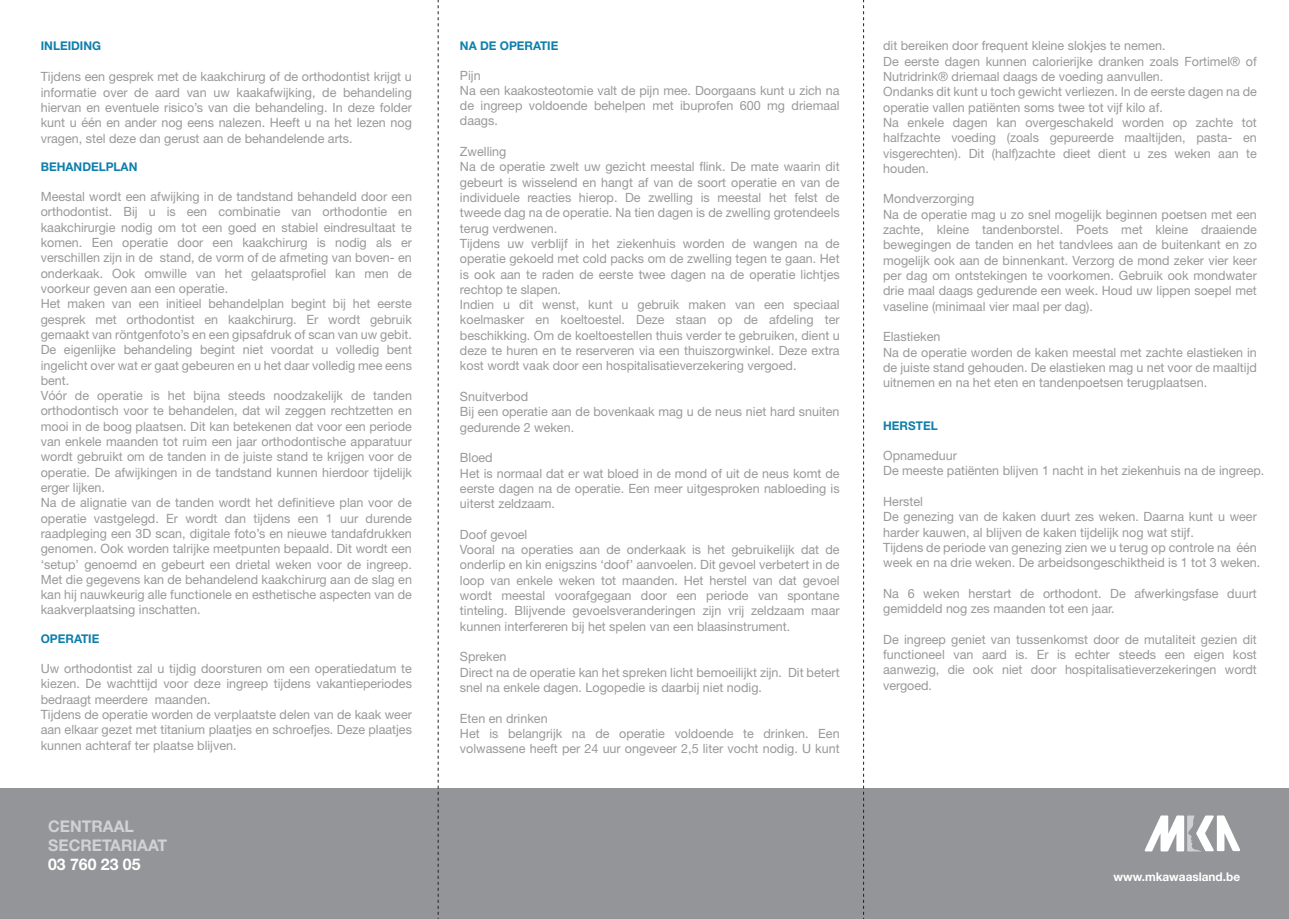
<style>
.page{position:relative;width:1289px;height:919px;background:#fff}
.page>*{position:absolute;margin:0;border:0;box-sizing:border-box;transform-origin:0 0}
.t1{font:700 16.05px/19.4px "Helvetica Neue";color:#d1d2d4}
.t2{font:700 16.05px "Helvetica Neue";color:#fff}
.t3{font:12.75px/15.3px "Helvetica Neue";color:#999}
.t4{font:700 12px "Helvetica Neue";color:#0f7fac}
.t5{font:700 12px "Helvetica Neue";color:#fff}
</style>
<div class="page">
<div style="left:0;top:788px;width:1288px;height:130px;background:#939598"></div>
<svg style="left:438px;top:0;width:1px;height:918px"></svg>
<svg style="left:863px;top:0;width:1px;height:918px"></svg>
<svg style="left:1144px;top:815px;width:96px;height:36px"></svg>
<p class="t4" style="left:41px;top:36px;width:62px">INLEIDING</p>
<p class="t3" style="left:41px;top:70px;width:373px;text-align:justify">Tijdens een gesprek met de kaakchirurg of de orthodontist krijgt u informatie over de aard van uw kaakafwijking, de behandeling hiervan en eventuele risico’s van die behandeling. In deze folder kunt u één en ander nog eens nalezen. Heeft u na het lezen nog vragen, stel deze dan gerust aan de behandelende arts.</p>
<p class="t4" style="left:41px;top:158px;width:98px">BEHANDELPLAN</p>
<p class="t3" style="left:41px;top:190px;width:373px">Meestal wordt een afwijking in de tandstand behandeld door een orthodontist. Bij u is een combinatie van orthodontie en kaakchirurgie nodig om tot een goed en stabiel eindresultaat te komen. Een operatie door een kaakchirurg is nodig als er verschillen zijn in de stand, de vorm of de afmeting van boven- en onderkaak. Ook omwille van het gelaatsprofiel kan men de voorkeur geven aan een operatie.<br>Het maken van een initieel behandelplan begint bij het eerste gesprek met orthodontist en kaakchirurg. Er wordt gebruik gemaakt van röntgenfoto’s en een gipsafdruk of scan van uw gebit.<br>De eigenlijke behandeling begint niet voordat u volledig bent ingelicht over wat er gaat gebeuren en u het daar volledig mee eens bent.<br>Vóór de operatie is het bijna steeds noodzakelijk de tanden orthodontisch voor te behandelen, dat wil zeggen rechtzetten en mooi in de boog plaatsen. Dit kan betekenen dat voor een periode van enkele maanden tot ruim een jaar orthodontische apparatuur wordt gebruikt om de tanden in de juiste stand te krijgen voor de operatie. De afwijkingen in de tandstand kunnen hierdoor tijdelijk erger lijken.<br>Na de alignatie van de tanden wordt het definitieve plan voor de operatie vastgelegd. Er wordt dan tijdens een 1 uur durende raadpleging een 3D scan, digitale foto’s en nieuwe tandafdrukken genomen. Ook worden talrijke meetpunten bepaald. Dit wordt een ‘setup’ genoemd en gebeurt een drietal weken voor de ingreep.<br>Met die gegevens kan de behandelend kaakchirurg aan de slag en kan hij nauwkeurig alle functionele en esthetische aspecten van de kaakverplaatsing inschatten.</p>
<p class="t4" style="left:41px;top:629px;width:60px">OPERATIE</p>
<p class="t3" style="left:41px;top:661px;width:373px">Uw orthodontist zal u tijdig doorsturen om een operatiedatum te kiezen. De wachttijd voor deze ingreep tijdens vakantieperiodes bedraagt meerdere maanden.<br>Tijdens de operatie worden de verplaatste delen van de kaak weer aan elkaar gezet met titanium plaatjes en schroefjes. Deze plaatjes kunnen achteraf ter plaatse blijven.</p>
<p class="t1" style="left:48px;top:816px;width:120px">CENTRAAL<br>SECRETARIAAT</p>
<p class="t2" style="left:48px;top:852px;width:94px">03 760 23 05</p>
<p class="t4" style="left:460px;top:36px;width:100px">NA DE OPERATIE</p>
<p class="t3" style="left:460px;top:68px;width:381px">Pijn<br>Na een kaakosteotomie valt de pijn mee. Doorgaans kunt u zich na de ingreep voldoende behelpen met ibuprofen 600 mg driemaal daags.</p>
<p class="t3" style="left:460px;top:145px;width:381px">Zwelling<br>Na de operatie zwelt uw gezicht meestal flink. De mate waarin dit gebeurt is wisselend en hangt af van de soort operatie en van de individuele reacties hierop. De zwelling is meestal het felst de tweede dag na de operatie. Na tien dagen is de zwelling grotendeels terug verdwenen.<br>Tijdens uw verblijf in het ziekenhuis worden de wangen na de operatie gekoeld met cold packs om de zwelling tegen te gaan. Het is ook aan te raden de eerste twee dagen na de operatie lichtjes rechtop te slapen.<br>Indien u dit wenst, kunt u gebruik maken van een speciaal koelmasker en koeltoestel. Deze staan op de afdeling ter beschikking. Om de koeltoestellen thuis verder te gebruiken, dient u deze te huren en te reserveren via een thuiszorgwinkel. Deze extra kost wordt vaak door een hospitalisatieverzekering vergoed.</p>
<p class="t3" style="left:460px;top:389px;width:381px">Snuitverbod<br>Bij een operatie aan de bovenkaak mag u de neus niet hard snuiten gedurende 2 weken.</p>
<p class="t3" style="left:460px;top:451px;width:381px">Bloed<br>Het is normaal dat er wat bloed in de mond of uit de neus komt de eerste dagen na de operatie. Een meer uitgesproken nabloeding is uiterst zeldzaam.</p>
<p class="t3" style="left:460px;top:527px;width:381px">Doof gevoel<br>Vooral na operaties aan de onderkaak is het gebruikelijk dat de onderlip en kin enigszins ‘doof’ aanvoelen. Dit gevoel verbetert in de loop van enkele weken tot maanden. Het herstel van dat gevoel wordt meestal voorafgegaan door een periode van spontane tinteling. Blijvende gevoelsveranderingen zijn vrij zeldzaam maar kunnen interfereren bij het spelen van een blaasinstrument.</p>
<p class="t3" style="left:460px;top:649px;width:381px">Spreken<br>Direct na de operatie kan het spreken licht bemoeilijkt zijn. Dit betert snel na enkele dagen. Logopedie is daarbij niet nodig.</p>
<p class="t3" style="left:460px;top:711px;width:381px">Eten en drinken<br>Het is belangrijk na de operatie voldoende te drinken. Een volwassene heeft per 24 uur ongeveer 2,5 liter vocht nodig. U kunt</p>
<p class="t3" style="left:883px;top:39px;width:375px">dit bereiken door frequent kleine slokjes te nemen.<br>De eerste dagen kunnen calorierijke dranken zoals Fortimel® of Nutridrink® driemaal daags de voeding aanvullen.<br>Ondanks dit kunt u toch gewicht verliezen. In de eerste dagen na de operatie vallen patiënten soms twee tot vijf kilo af.<br>Na enkele dagen kan overgeschakeld worden op zachte tot halfzachte voeding (zoals gepureerde maaltijden, pasta- en visgerechten). Dit (half)zachte dieet dient u zes weken aan te houden.</p>
<p class="t3" style="left:883px;top:192px;width:375px">Mondverzorging<br>Na de operatie mag u zo snel mogelijk beginnen poetsen met een zachte, kleine tandenborstel. Poets met kleine draaiende bewegingen de tanden en het tandvlees aan de buitenkant en zo mogelijk ook aan de binnenkant. Verzorg de mond zeker vier keer per dag om ontstekingen te voorkomen. Gebruik ook mondwater drie maal daags gedurende een week. Houd uw lippen soepel met vaseline (minimaal vier maal per dag).</p>
<p class="t3" style="left:883px;top:330px;width:375px">Elastieken<br>Na de operatie worden de kaken meestal met zachte elastieken in de juiste stand gehouden. De elastieken mag u net voor de maaltijd uitnemen en na het eten en tandenpoetsen terugplaatsen.</p>
<p class="t4" style="left:883px;top:416px;width:56px">HERSTEL</p>
<p class="t3" style="left:883px;top:448px;width:382px">Opnameduur<br>De meeste patiënten blijven 1 nacht in het ziekenhuis na de ingreep.</p>
<p class="t3" style="left:883px;top:494px;width:378px">Herstel<br>De genezing van de kaken duurt zes weken. Daarna kunt u weer harder kauwen, al blijven de kaken tijdelijk nog wat stijf.<br>Tijdens de periode van genezing zien we u terug op controle na één week en na drie weken. De arbeidsongeschiktheid is 1 tot 3 weken.</p>
<p class="t3" style="left:883px;top:586px;width:375px">Na 6 weken herstart de orthodont. De afwerkingsfase duurt gemiddeld nog zes maanden tot een jaar.</p>
<p class="t3" style="left:883px;top:632px;width:375px;text-align:justify">De ingreep geniet van tussenkomst door de mutaliteit gezien dit functioneel van aard is. Er is echter steeds een eigen kost aanwezig, die ook niet door hospitalisatieverzekeringen wordt vergoed.</p>
<p class="t5" style="left:1113px;top:867px;width:128px">www.mkawaasland.be</p>
</div>
